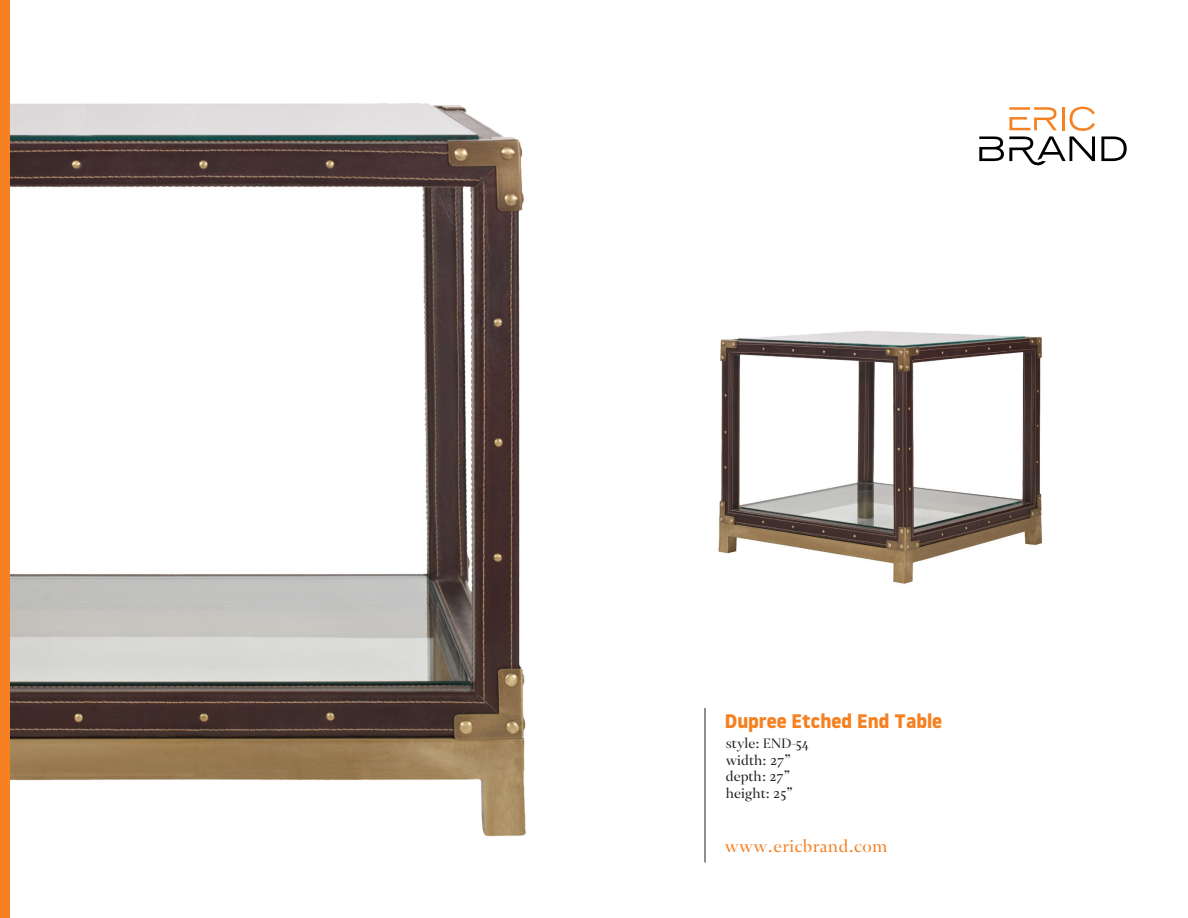
<style>
.page{position:relative;width:1188px;height:918px;background:#fff}
.page>*{position:absolute;margin:0;border:0;box-sizing:border-box;transform-origin:0 0}
.t1{font:700 19.5px "Noway";color:#f58121}
.t2{font:16.5px "Novela Display";letter-spacing:.025em;color:#f58122}
.t3{font:13.5px/16.5px "Novela Display";color:#231f20}
</style>
<div class="page">
<img style="left:718px;top:331px;width:325px;height:253px">
<img style="left:9px;top:33px;width:697px;height:849px">
<svg style="left:979px;top:107px;width:116px;height:59px"></svg>
<svg style="left:1101px;top:136px;width:26px;height:25px"></svg>
<div style="left:0;top:0;width:9px;height:918px;background:#f58122"></div>
<hr style="left:705px;top:708px;width:1px;height:154px;background:#231f20">
<h1 class="t1" style="left:725px;top:713px;width:219px">Dupree Etched End Table</h1>
<p class="t3" style="left:726px;top:736px;width:85px">style: END-54 width: 27” depth: 27” height: 25”</p>
<p class="t2" style="left:725px;top:839px;width:164px">www.ericbrand.com</p>
</div>
